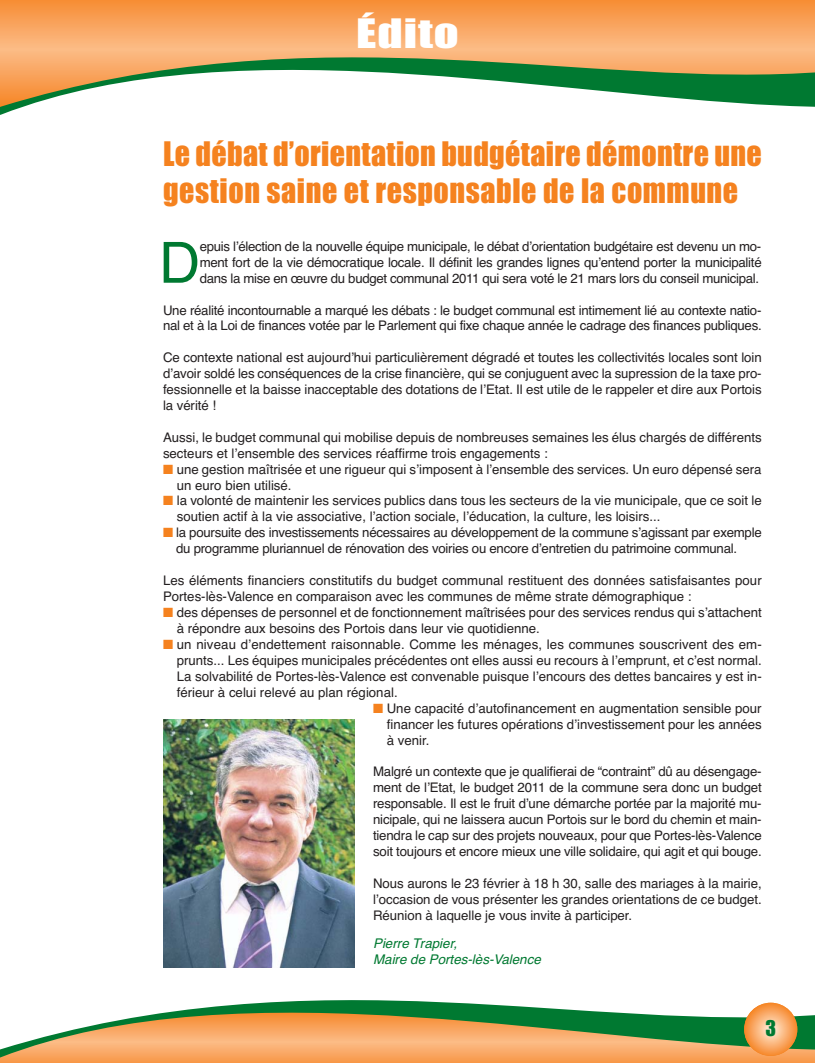
<style>
.page{position:relative;width:815px;height:1063px;background:#fff}
.page>*{position:absolute;margin:0;border:0;box-sizing:border-box;transform-origin:0 0}
.t1{font:56.88px "Helvetica";color:#007931}
.t2{font:37.5px "Impact";letter-spacing:.02em;color:#fff;scale:1.3 1}
.t3{font:31.25px/36.2px "Impact";letter-spacing:.01em;color:#f5821f;scale:.96 1}
.t4{font:20px "Impact";color:#007931}
.t5{font:italic 13.38px/16px "Helvetica";color:#007931}
.t6{font:13.25px/15.9px "Helvetica";color:#231f20;text-align:justify}
.t7{font:13.25px/15.9px "Helvetica";letter-spacing:-.02em;color:#231f20}
.s1{color:#f5821f}
</style>
<div class="page">
<svg style="left:0;top:0;width:815px;height:57px;background:#f9a661"></svg>
<svg style="left:0;top:57px;width:815px;height:58px"></svg>
<div style="left:0;top:1058px;width:815px;height:5px;background:#f89b4d"></div>
<svg style="left:0;top:1000px;width:815px;height:58px"></svg>
<svg style="left:744px;top:1003px;width:53px;height:53px;background:#f8a966"></svg>
<img style="left:163px;top:719px;width:191px;height:248px">
<h2 class="t2" style="left:356px;top:22px;width:80px">Édito</h2>
<h3 class="t3" style="left:163px;top:138px;width:625px">Le débat d’orientation budgétaire démontre une gestion saine et responsable de la commune</h3>
<h1 class="t1" style="left:159px;top:242px;width:43px">D</h1>
<p class="t6" style="left:200px;top:240px;width:563px">epuis lʼélection de la nouvelle équipe municipale, le débat dʼorientation budgétaire est devenu un mo&shy;ment fort de la vie démocratique locale. Il définit les grandes lignes quʼentend porter la municipalité dans la mise en œuvre du budget communal 2011 qui sera voté le 21 mars lors du conseil municipal.</p>
<p class="t7" style="left:163px;top:303px;width:600px">Une réalité incontournable a marqué les débats : le budget communal est intimement lié au contexte natio&shy;nal et à la Loi de finances votée par le Parlement qui fixe chaque année le cadrage des finances publiques.</p>
<p class="t6" style="left:163px;top:351px;width:600px">Ce contexte national est aujourdʼhui particulièrement dégradé et toutes les collectivités locales sont loin dʼavoir soldé les conséquences de la crise financière, qui se conjuguent avec la supression de la taxe pro&shy;fessionnelle et la baisse inacceptable des dotations de lʼEtat. Il est utile de le rappeler et dire aux Portois la vérité !</p>
<p class="t6" style="left:163px;top:430px;width:600px">Aussi, le budget communal qui mobilise depuis de nombreuses semaines les élus chargés de différents secteurs et lʼensemble des services réaffirme trois engagements :</p>
<p class="t6" style="left:177px;top:462px;width:586px;text-indent:-14px"><span class="s1">■</span> une gestion maîtrisée et une rigueur qui sʼimposent à lʼensemble des services. Un euro dépensé sera un euro bien utilisé.</p>
<p class="t6" style="left:177px;top:494px;width:586px;text-indent:-14px"><span class="s1">■</span> la volonté de maintenir les services publics dans tous les secteurs de la vie municipale, que ce soit le soutien actif à la vie associative, lʼaction sociale, lʼéducation, la culture, les loisirs...</p>
<p class="t7" style="left:176px;top:526px;width:587px;text-indent:-13px"><span class="s1">■</span> la poursuite des investissements nécessaires au développement de la commune sʼagissant par exemple du programme pluriannuel de rénovation des voiries ou encore dʼentretien du patrimoine communal.</p>
<p class="t6" style="left:163px;top:574px;width:600px">Les éléments financiers constitutifs du budget communal restituent des données satisfaisantes pour<br>Portes-lès-Valence en comparaison avec les communes de même strate démographique :</p>
<p class="t6" style="left:177px;top:606px;width:586px;text-indent:-14px"><span class="s1">■</span> des dépenses de personnel et de fonctionnement maîtrisées pour des services rendus qui sʼattachent à répondre aux besoins des Portois dans leur vie quotidienne.</p>
<p class="t6" style="left:177px;top:638px;width:587px;text-indent:-14px"><span class="s1">■</span> un niveau dʼendettement raisonnable. Comme les ménages, les communes souscrivent des em&shy;prunts... Les équipes municipales précédentes ont elles aussi eu recours à lʼemprunt, et cʼest normal.<br>La solvabilité de Portes-lès-Valence est convenable puisque lʼencours des dettes bancaires y est in&shy;férieur à celui relevé au plan régional.</p>
<p class="t6" style="left:387px;top:701px;width:377px;text-indent:-14px"><span class="s1">■</span> Une capacité dʼautofinancement en augmentation sensible pour financer les futures opérations dʼinvestissement pour les années à venir.</p>
<p class="t6" style="left:373px;top:765px;width:390px">Malgré un contexte que je qualifierai de “contraint” dû au désengage&shy;ment de lʼEtat, le budget 2011 de la commune sera donc un budget responsable. Il est le fruit dʼune démarche portée par la majorité mu&shy;nicipale, qui ne laissera aucun Portois sur le bord du chemin et main&shy;tiendra le cap sur des projets nouveaux, pour que Portes-lès-Valence soit toujours et encore mieux une ville solidaire, qui agit et qui bouge.</p>
<p class="t6" style="left:373px;top:876px;width:390px">Nous aurons le 23 février à 18 h 30, salle des mariages à la mairie, lʼoccasion de vous présenter les grandes orientations de ce budget.<br>Réunion à laquelle je vous invite à participer.</p>
<p class="t5" style="left:373px;top:936px;width:172px">Pierre Trapier,<br>Maire de Portes-lès-Valence</p>
<h3 class="t4" style="left:765px;top:1022px;width:12px">3</h3>
</div>
